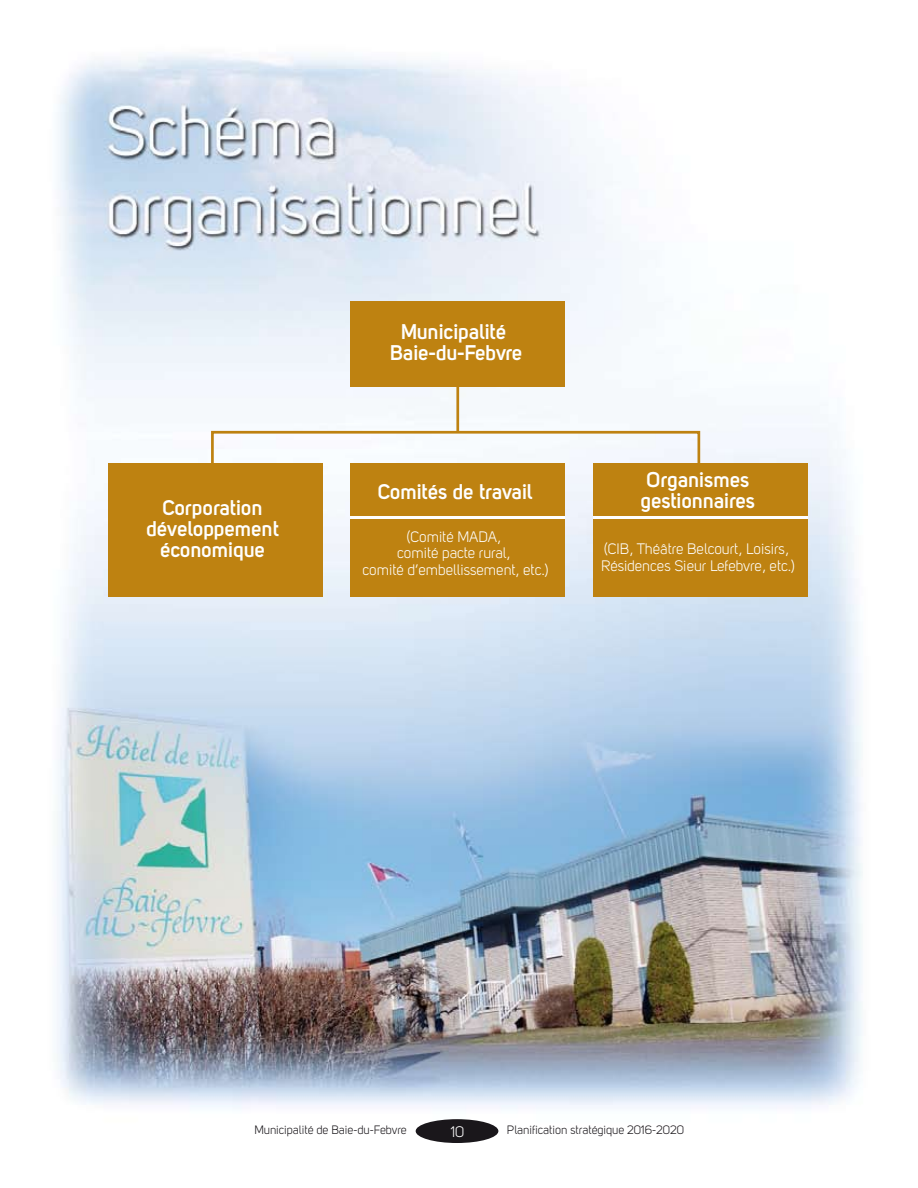
<style>
.page{position:relative;width:918px;height:1188px;background:#fff}
.page>*{position:absolute;margin:0;border:0;box-sizing:border-box;transform-origin:0 0}
.t1{font:700 21px/21px "Uni Sans Semi";color:#fff;text-align:center}
.t2{font:15px/16.5px "Uni Sans Book";color:#fff;text-align:center}
.t3{font:12px "Uni Sans Book";color:#1a171b}
</style>
<div class="page">
<img style="left:57px;top:54px;width:806px;height:1089px">
<div style="left:416px;top:1119px;width:82px;height:24px;background:#1a171b;border-radius:50%"></div>
<div style="left:108px;top:463px;width:214px;height:134px;background:#be8211"></div>
<div style="left:350px;top:463px;width:215px;height:134px;background:#be8211"></div>
<div style="left:350px;top:301px;width:215px;height:86px;background:#be8211"></div>
<hr style="left:350px;top:516px;width:215px;height:3px;background:#fff">
<div style="left:593px;top:463px;width:215px;height:134px;background:#be8211"></div>
<hr style="left:593px;top:516px;width:215px;height:3px;background:#fff">
<svg style="left:210px;top:430px;width:492px;height:41px"></svg>
<hr style="left:456px;top:371px;width:3px;height:62px;background:#be8211">
<p class="t1" style="left:146px;top:497px;width:134px">Corporation développement économique</p>
<p class="t1" style="left:390px;top:320px;width:134px">Municipalité<br>Baie-du-Febvre</p>
<p class="t1" style="left:378px;top:481px;width:156px">Comités de travail</p>
<p class="t2" style="left:362px;top:528px;width:188px">(Comité MADA,<br>comité pacte rural,<br>comité d’embellissement, etc.)</p>
<p class="t1" style="left:641px;top:469px;width:116px;text-align:left">Organismes gestionnaires</p>
<p class="t2" style="left:601px;top:541px;width:195px;text-align:left">(CIB, Théâtre Belcourt, Loisirs,<br>Résidences Sieur Lefebvre, etc.)</p>
<p class="t3" style="left:254px;top:1123px;width:154px">Municipalité de Baie-du-Febvre</p>
<p class="t2" style="left:450px;top:1124px;width:15px">10</p>
<p class="t3" style="left:507px;top:1123px;width:178px">Planification stratégique 2016-2020</p>
</div>
